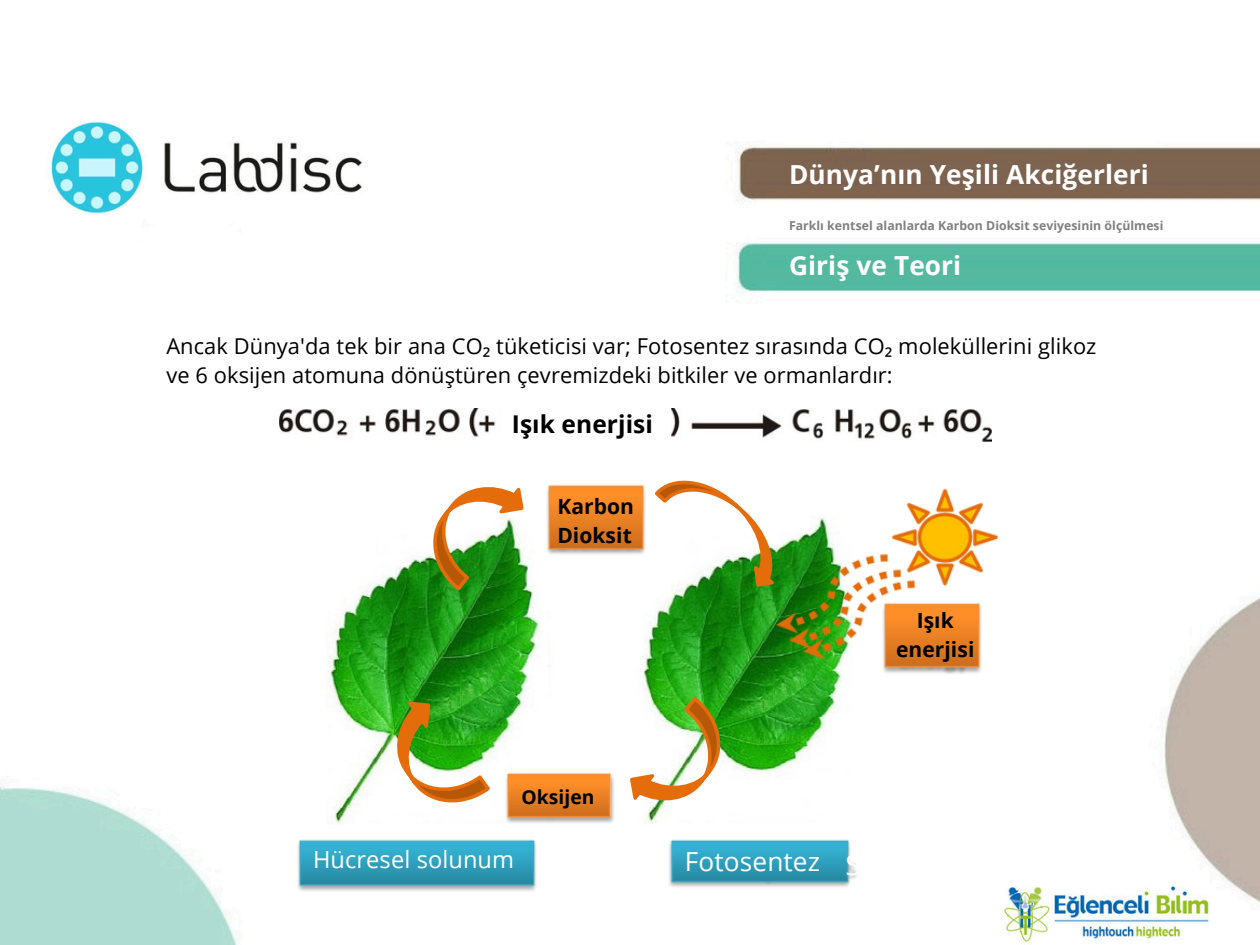
<style>
.page{position:relative;width:1260px;height:945px;background:#fff}
.page>*{position:absolute;margin:0;border:0;box-sizing:border-box;transform-origin:0 0}
.t1{font:28px "Open Sans";color:#fff}
.t2{font:700 26.25px "Open Sans";letter-spacing:.005em;color:#fff}
.t3{font:26.25px "Open Sans";letter-spacing:.005em;color:#fff}
.t4{font:700 24.5px "Open Sans";letter-spacing:.005em;color:#000}
.t5{font:23.62px "Open Sans";letter-spacing:.005em;color:#fff}
.t6{font:21.88px/28.9px "Open Sans";letter-spacing:.005em;color:#000}
.t7{font:700 21px/28.9px "Open Sans";letter-spacing:.005em;color:#000}
.t8{font:700 19.25px "Open Sans";letter-spacing:.005em;color:#000}
.t9{font:700 12.25px "Open Sans";letter-spacing:.005em;color:#7f7f7f}
.s1{font-family:"Noto Sans"}
</style>
<div class="page">
<img style="left:0;top:121px;width:1260px;height:824px">
<img style="left:327px;top:512px;width:530px;height:312px">
<svg style="left:389px;top:699px;width:104px;height:108px"></svg>
<svg style="left:428px;top:481px;width:98px;height:113px"></svg>
<img style="left:628px;top:694px;width:98px;height:112px">
<svg style="left:652px;top:475px;width:128px;height:114px"></svg>
<img style="left:501px;top:771px;width:122px;height:63px">
<img style="left:499px;top:765px;width:122px;height:63px">
<img style="left:537px;top:483px;width:124px;height:92px">
<img style="left:541px;top:476px;width:111px;height:83px">
<img style="left:290px;top:836px;width:273px;height:71px">
<img style="left:290px;top:831px;width:252px;height:65px">
<img style="left:662px;top:836px;width:223px;height:71px">
<img style="left:662px;top:831px;width:195px;height:59px">
<img style="left:766px;top:479px;width:241px;height:191px">
<img style="left:872px;top:601px;width:126px;height:93px">
<img style="left:877px;top:595px;width:111px;height:83px">
<img style="left:279px;top:409px;width:713px;height:33px">
<div style="left:502px;top:401px;width:169px;height:45px;background:#fff"></div>
<h4 class="t2" style="left:789px;top:156px;width:361px">Dünya’nın Yeşili Akciğerleri</h4>
<p class="t9" style="left:789px;top:217px;width:376px">Farklı kentsel alanlarda Karbon Dioksit seviyesinin ölçülmesi</p>
<p class="t2" style="left:789px;top:247px;width:174px">Giriş ve Teori</p>
<p class="t6" style="left:166px;top:331px;width:932px">Ancak Dünya'da tek bir ana CO<span class="s1">₂</span> tüketicisi var; Fotosentez sırasında CO<span class="s1">₂</span> moleküllerini glikoz ve 6 oksijen atomuna dönüştüren çevremizdeki bitkiler ve ormanlardır:</p>
<p class="t4" style="left:512px;top:407px;width:143px">Işık enerjisi</p>
<p class="t7" style="left:557px;top:491px;width:78px">Karbon<br>Dioksit</p>
<p class="t7" style="left:896px;top:606px;width:80px;text-align:center">Işık enerjisi</p>
<p class="t8" style="left:522px;top:783px;width:75px">Oksijen</p>
<p class="t5" style="left:313px;top:843px;width:203px">Hücresel solunum</p>
<p class="t1" style="left:846px;top:845px;width:17px">S</p>
<h4 class="t3" style="left:685px;top:842px;width:137px">Fotosentez</h4>
</div>
